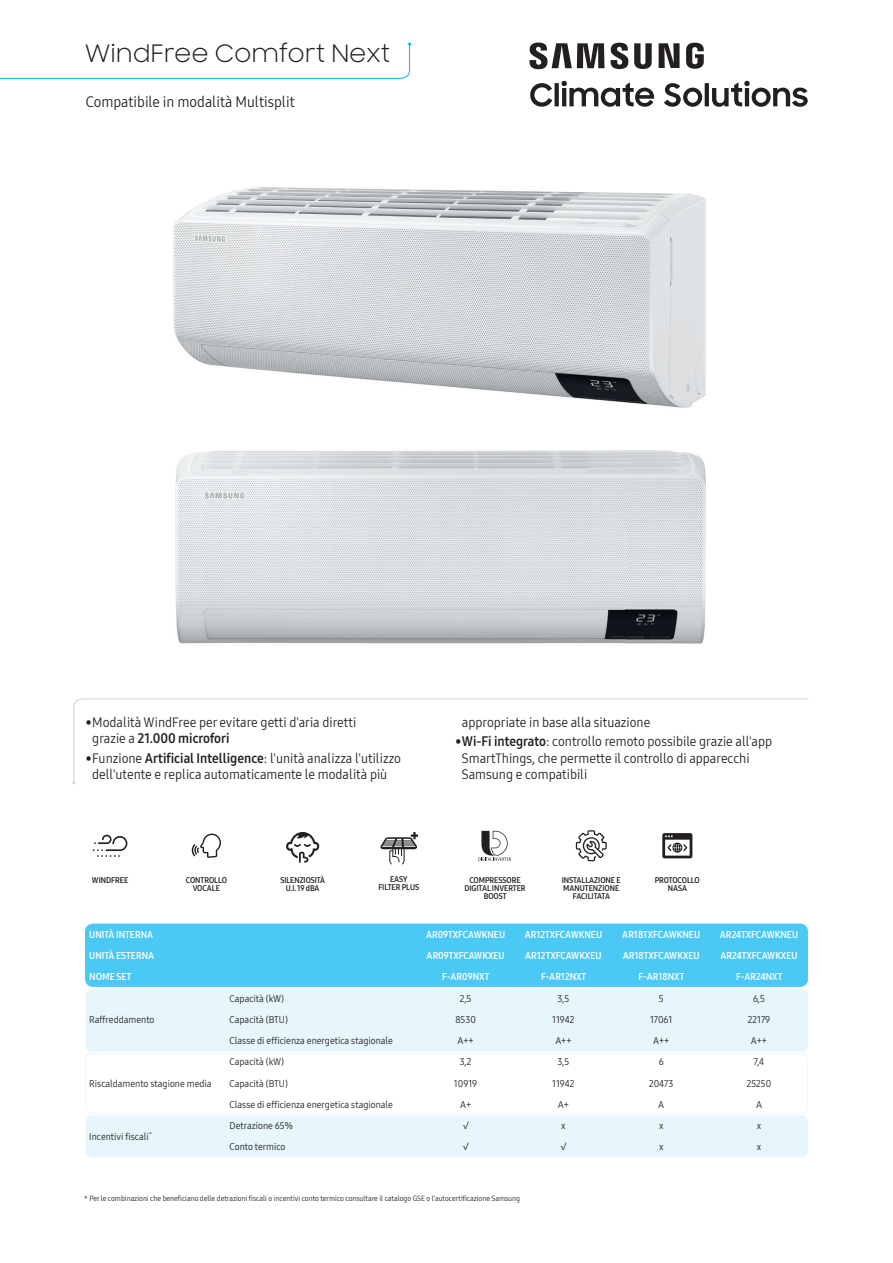
<style>
.page{position:relative;width:893px;height:1263px;background:#fff}
.page>*{position:absolute;margin:0;border:0;box-sizing:border-box;transform-origin:0 0}
.t1{font:24px "Samsung Sharp Sans";color:#231f20}
.t2{font:15px "Samsung One 400 C";color:#231f20}
.t3{font:13.5px/16.5px "Samsung One 400 C";color:#231f20;text-align:center}
.t4{font:13.5px "Samsung One 700 C";color:#231f20}
.t5{font:9.75px "Samsung One 400 C";color:#231f20}
.t6{font:9.75px "Samsung One 700 C";color:#fff}
.t7{font:8.1px/8.1px "Samsung One 700 C";letter-spacing:-.005em;color:#231f20;text-align:center}
.t8{font:7.5px "Samsung One 400 C";color:#231f20}
.s1{font-family:"Samsung One 400 C"}
.s2{font-family:"Samsung One 700 C"}
</style>
<div class="page">
<svg style="left:529px;top:43px;width:175px;height:26px"></svg>
<svg style="left:530px;top:81px;width:278px;height:26px"></svg>
<img style="left:173px;top:187px;width:533px;height:221px">
<img style="left:175px;top:451px;width:133px;height:170px">
<img style="left:308px;top:450px;width:317px;height:171px">
<img style="left:625px;top:450px;width:81px;height:194px">
<img style="left:176px;top:621px;width:450px;height:23px">
<div style="left:86px;top:924px;width:721px;height:62px;background:#49c9f4;border-radius:7px"></div>
<div style="left:85px;top:924px;width:723px;height:63px;border:2px solid #49c9f4;border-radius:7px"></div>
<svg style="left:85px;top:989px;width:723px;height:168px"></svg>
<svg style="left:73px;top:698px;width:736px;height:83px"></svg>
<svg style="left:478px;top:831px;width:33px;height:30px"></svg>
<svg style="left:286px;top:832px;width:33px;height:31px"></svg>
<svg style="left:192px;top:834px;width:29px;height:24px"></svg>
<svg style="left:93px;top:835px;width:34px;height:22px"></svg>
<svg style="left:576px;top:830px;width:31px;height:31px"></svg>
<svg style="left:380px;top:832px;width:38px;height:32px"></svg>
<svg style="left:662px;top:833px;width:30px;height:25px"></svg>
<svg style="left:0;top:43px;width:411px;height:36px"></svg>
<h1 class="t1" style="left:85px;top:36px;width:307px">WindFree Comfort Next</h1>
<p class="t2" style="left:86px;top:92px;width:211px">Compatibile in modalità Multisplit</p>
<p class="t3" style="left:86px;top:713px;width:272px">• Modalità WindFree per evitare getti d'aria diretti</p>
<p class="t4" style="left:92px;top:729px;width:139px"><span class="s1">grazie a</span> 21.000 microfori</p>
<p class="t3" style="left:86px;top:749px;width:317px">• Funzione <span class="s2">Artificial Intelligence</span>: l'unità analizza l'utilizzo dell'utente e replica automaticamente le modalità più</p>
<p class="t3" style="left:462px;top:713px;width:190px">appropriate in base alla situazione</p>
<p class="t3" style="left:462px;top:733px;width:312px;text-align:left;text-indent:-6px">• <span class="s2">Wi-Fi integrato</span>: controllo remoto possibile grazie all'app<br>SmartThings, che permette il controllo di apparecchi<br>Samsung e compatibili</p>
<p class="t7" style="left:280px;top:876px;width:46px">SILENZIOSITÀ<br>U.I. 19 dBA</p>
<p class="t7" style="left:378px;top:875px;width:42px">EASY<br>FILTER PLUS</p>
<p class="t7" style="left:655px;top:876px;width:46px">PROTOCOLLO<br>NASA</p>
<p class="t7" style="left:92px;top:876px;width:38px">WINDFREE</p>
<p class="t7" style="left:562px;top:876px;width:61px">INSTALLAZIONE E<br>MANUTENZIONE<br>FACILITATA</p>
<p class="t7" style="left:186px;top:876px;width:43px">CONTROLLO<br>VOCALE</p>
<p class="t7" style="left:464px;top:876px;width:63px">COMPRESSORE<br>DIGITAL INVERTER<br>BOOST</p>
<p class="t6" style="left:89px;top:928px;width:65px">UNITÀ INTERNA</p>
<p class="t6" style="left:426px;top:928px;width:81px">AR09TXFCAWKNEU</p>
<p class="t6" style="left:525px;top:928px;width:79px">AR12TXFCAWKNEU</p>
<p class="t6" style="left:622px;top:928px;width:79px">AR18TXFCAWKNEU</p>
<p class="t6" style="left:720px;top:928px;width:80px">AR24TXFCAWKNEU</p>
<p class="t6" style="left:89px;top:949px;width:66px">UNITÀ ESTERNA</p>
<p class="t6" style="left:427px;top:949px;width:80px">AR09TXFCAWKXEU</p>
<p class="t6" style="left:525px;top:949px;width:78px">AR12TXFCAWKXEU</p>
<p class="t6" style="left:623px;top:949px;width:78px">AR18TXFCAWKXEU</p>
<p class="t6" style="left:720px;top:949px;width:79px">AR24TXFCAWKXEU</p>
<p class="t6" style="left:89px;top:970px;width:44px">NOME SET</p>
<p class="t6" style="left:442px;top:970px;width:49px">F-AR09NXT</p>
<p class="t6" style="left:541px;top:970px;width:47px">F-AR12NXT</p>
<p class="t6" style="left:639px;top:970px;width:47px">F-AR18NXT</p>
<p class="t6" style="left:736px;top:970px;width:48px">F-AR24NXT</p>
<p class="t5" style="left:89px;top:1013px;width:67px">Raffreddamento</p>
<p class="t5" style="left:230px;top:991px;width:56px">Capacità (kW)</p>
<p class="t5" style="left:460px;top:991px;width:13px">2,5</p>
<p class="t5" style="left:557px;top:991px;width:13px">3,5</p>
<p class="t5" style="left:659px;top:991px;width:6px">5</p>
<p class="t5" style="left:753px;top:991px;width:13px">6,5</p>
<p class="t5" style="left:230px;top:1013px;width:60px">Capacità (BTU)</p>
<p class="t5" style="left:455px;top:1013px;width:22px">8530</p>
<p class="t5" style="left:552px;top:1013px;width:24px">11942</p>
<p class="t5" style="left:650px;top:1013px;width:24px">17061</p>
<p class="t5" style="left:748px;top:1013px;width:24px">22179</p>
<p class="t5" style="left:230px;top:1034px;width:165px">Classe di efficienza energetica stagionale</p>
<p class="t5" style="left:458px;top:1034px;width:18px">A++</p>
<p class="t5" style="left:555px;top:1034px;width:18px">A++</p>
<p class="t5" style="left:653px;top:1034px;width:18px">A++</p>
<p class="t5" style="left:751px;top:1034px;width:18px">A++</p>
<p class="t5" style="left:89px;top:1076px;width:124px">Riscaldamento stagione media</p>
<p class="t5" style="left:89px;top:1130px;width:64px">Incentivi fiscali<sup>*</sup></p>
<p class="t5" style="left:230px;top:1055px;width:56px">Capacità (kW)</p>
<p class="t5" style="left:460px;top:1055px;width:13px">3,2</p>
<p class="t5" style="left:557px;top:1055px;width:13px">3,5</p>
<p class="t5" style="left:659px;top:1055px;width:7px">6</p>
<p class="t5" style="left:754px;top:1055px;width:12px">7,4</p>
<p class="t5" style="left:230px;top:1076px;width:60px">Capacità (BTU)</p>
<p class="t5" style="left:454px;top:1076px;width:25px">10919</p>
<p class="t5" style="left:552px;top:1076px;width:24px">11942</p>
<p class="t5" style="left:649px;top:1076px;width:26px">20473</p>
<p class="t5" style="left:747px;top:1076px;width:26px">25250</p>
<p class="t5" style="left:230px;top:1098px;width:165px">Classe di efficienza energetica stagionale</p>
<p class="t5" style="left:460px;top:1098px;width:13px">A+</p>
<p class="t5" style="left:558px;top:1098px;width:13px">A+</p>
<p class="t5" style="left:658px;top:1098px;width:8px">A</p>
<p class="t5" style="left:756px;top:1098px;width:8px">A</p>
<p class="t5" style="left:230px;top:1119px;width:65px">Detrazione 65%</p>
<p class="t5" style="left:463px;top:1119px;width:8px">√</p>
<p class="t5" style="left:561px;top:1119px;width:6px">x</p>
<p class="t5" style="left:659px;top:1119px;width:6px">x</p>
<p class="t5" style="left:757px;top:1119px;width:6px">x</p>
<p class="t5" style="left:230px;top:1140px;width:57px">Conto termico</p>
<p class="t5" style="left:463px;top:1140px;width:8px">√</p>
<p class="t5" style="left:561px;top:1140px;width:8px">√</p>
<p class="t5" style="left:659px;top:1140px;width:6px">x</p>
<p class="t5" style="left:757px;top:1140px;width:6px">x</p>
<p class="t8" style="left:84px;top:1193px;width:437px">* Per le combinazioni che beneficiano delle detrazioni fiscali o incentivi conto termico consultare il catalogo GSE o l'autocertificazione Samsung</p>
</div>
